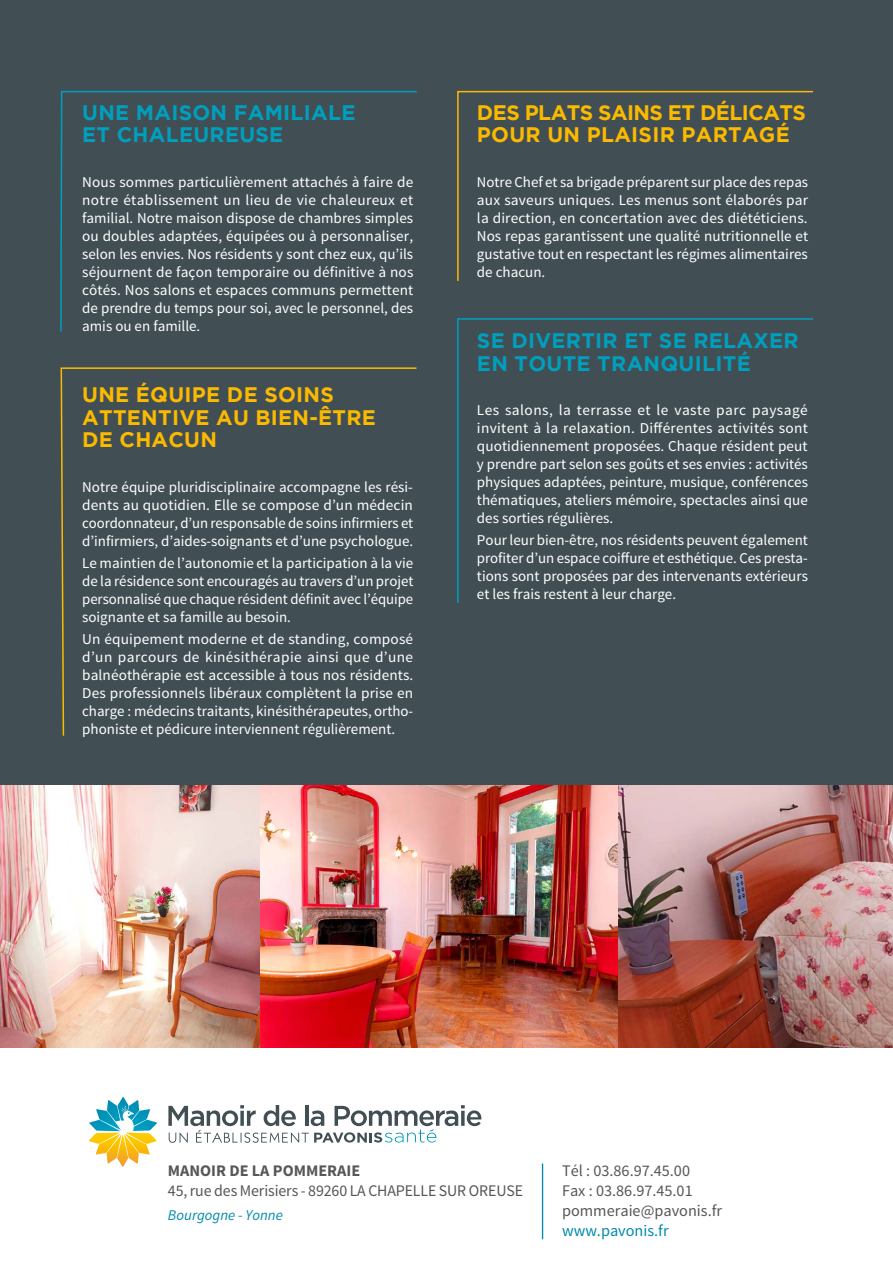
<style>
.page{position:relative;width:893px;height:1263px;background:#fff}
.page>*{position:absolute;margin:0;border:0;box-sizing:border-box;transform-origin:0 0}
.t1{font:700 21px/22.5px "Gotham";letter-spacing:.015em;color:#009fbd}
.t2{font:700 21px/22.5px "Gotham";letter-spacing:.015em;color:#fbb900}
.t3{font:700 21px/22.5px "Gotham";letter-spacing:-.025em;color:#fbb900}
.t4{font:16.2px/20.2px "Source Sans Pro";letter-spacing:-.005em;color:#575756}
.t5{font:700 16.2px "Source Sans Pro";color:#575756}
.t6{font:16.2px "Source Sans Pro";color:#008bac}
.t7{font:15px/18px "Source Sans Pro";color:#fff;text-align:justify}
.t8{font:italic 14.85px "Source Sans Pro";color:#008bac}
</style>
<div class="page">
<div style="left:0;top:0;width:893px;height:786px;background:#414f55"></div>
<img style="left:618px;top:786px;width:275px;height:261px">
<img style="left:0;top:786px;width:261px;height:261px">
<img style="left:261px;top:786px;width:357px;height:261px">
<div style="left:59px;top:90px;width:359px;height:243px;background:#414f55"></div>
<div style="left:456px;top:90px;width:358px;height:192px;background:#414f55"></div>
<div style="left:456px;top:317px;width:358px;height:287px;background:#414f55"></div>
<div style="left:60px;top:367px;width:358px;height:370px;background:#414f55"></div>
<svg style="left:89px;top:1097px;width:68px;height:70px"></svg>
<svg style="left:168px;top:1105px;width:313px;height:38px"></svg>
<hr style="left:542px;top:1163px;width:1px;height:76px;background:#008bac">
<h1 class="t1" style="left:82px;top:100px;width:275px">UNE MAISON FAMILIALE<br>ET CHALEUREUSE</h1>
<p class="t7" style="left:82px;top:173px;width:333px">Nous sommes particulièrement attachés à faire de notre établissement un lieu de vie chaleureux et familial. Notre maison dispose de chambres simples ou doubles adaptées, équipées ou à personnaliser, selon les envies. Nos résidents y sont chez eux, qu’ils séjournent de façon temporaire ou définitive à nos côtés. Nos salons et espaces communs permettent de prendre du temps pour soi, avec le personnel, des amis ou en famille.</p>
<h1 class="t2" style="left:82px;top:383px;width:295px">UNE ÉQUIPE DE SOINS<br>ATTENTIVE AU BIEN-ÊTRE<br>DE CHACUN</h1>
<p class="t7" style="left:82px;top:478px;width:332px">Notre équipe pluridisciplinaire accompagne les rési&shy;dents au quotidien. Elle se compose d’un médecin coordonnateur, d’un responsable de soins infirmiers et d’infirmiers, d’aides-soignants et d’une psychologue.</p>
<p class="t7" style="left:82px;top:554px;width:333px">Le maintien de l’autonomie et la participation à la vie de la résidence sont encouragés au travers d’un projet personnalisé que chaque résident définit avec l’équipe soignante et sa famille au besoin.</p>
<p class="t7" style="left:82px;top:630px;width:333px">Un équipement moderne et de standing, composé d’un parcours de kinésithérapie ainsi que d’une balnéothérapie est accessible à tous nos résidents.<br>Des professionnels libéraux complètent la prise en charge : médecins traitants, kinésithérapeutes, ortho&shy;phoniste et pédicure interviennent régulièrement.</p>
<h1 class="t3" style="left:477px;top:100px;width:330px">DES PLATS SAINS ET DÉLICATS<br>POUR UN PLAISIR PARTAGÉ</h1>
<p class="t7" style="left:477px;top:173px;width:333px">Notre Chef et sa brigade préparent sur place des repas aux saveurs uniques. Les menus sont élaborés par la direction, en concertation avec des diététiciens.<br>Nos repas garantissent une qualité nutritionnelle et gustative tout en respectant les régimes alimentaires de chacun.</p>
<h1 class="t1" style="left:477px;top:329px;width:323px">SE DIVERTIR ET SE RELAXER<br>EN TOUTE TRANQUILITÉ</h1>
<p class="t7" style="left:477px;top:401px;width:332px">Les salons, la terrasse et le vaste parc paysagé invitent à la relaxation. Différentes activités sont quotidiennement proposées. Chaque résident peut y prendre part selon ses goûts et ses envies : activités physiques adaptées, peinture, musique, conférences thématiques, ateliers mémoire, spectacles ainsi que des sorties régulières.</p>
<p class="t7" style="left:477px;top:532px;width:332px">Pour leur bien-être, nos résidents peuvent également profiter d’un espace coiffure et esthétique. Ces presta&shy;tions sont proposées par des intervenants extérieurs et les frais restent à leur charge.</p>
<p class="t5" style="left:168px;top:1160px;width:194px">MANOIR DE LA POMMERAIE</p>
<p class="t4" style="left:168px;top:1181px;width:357px">45, rue des Merisiers - 89260 LA CHAPELLE SUR OREUSE</p>
<p class="t8" style="left:168px;top:1206px;width:116px">Bourgogne - Yonne</p>
<p class="t4" style="left:562px;top:1160px;width:161px">Tél : 03.86.97.45.00<br>Fax : 03.86.97.45.01 pommeraie@pavonis.fr</p>
<p class="t6" style="left:562px;top:1221px;width:108px">www.pavonis.fr</p>
</div>
